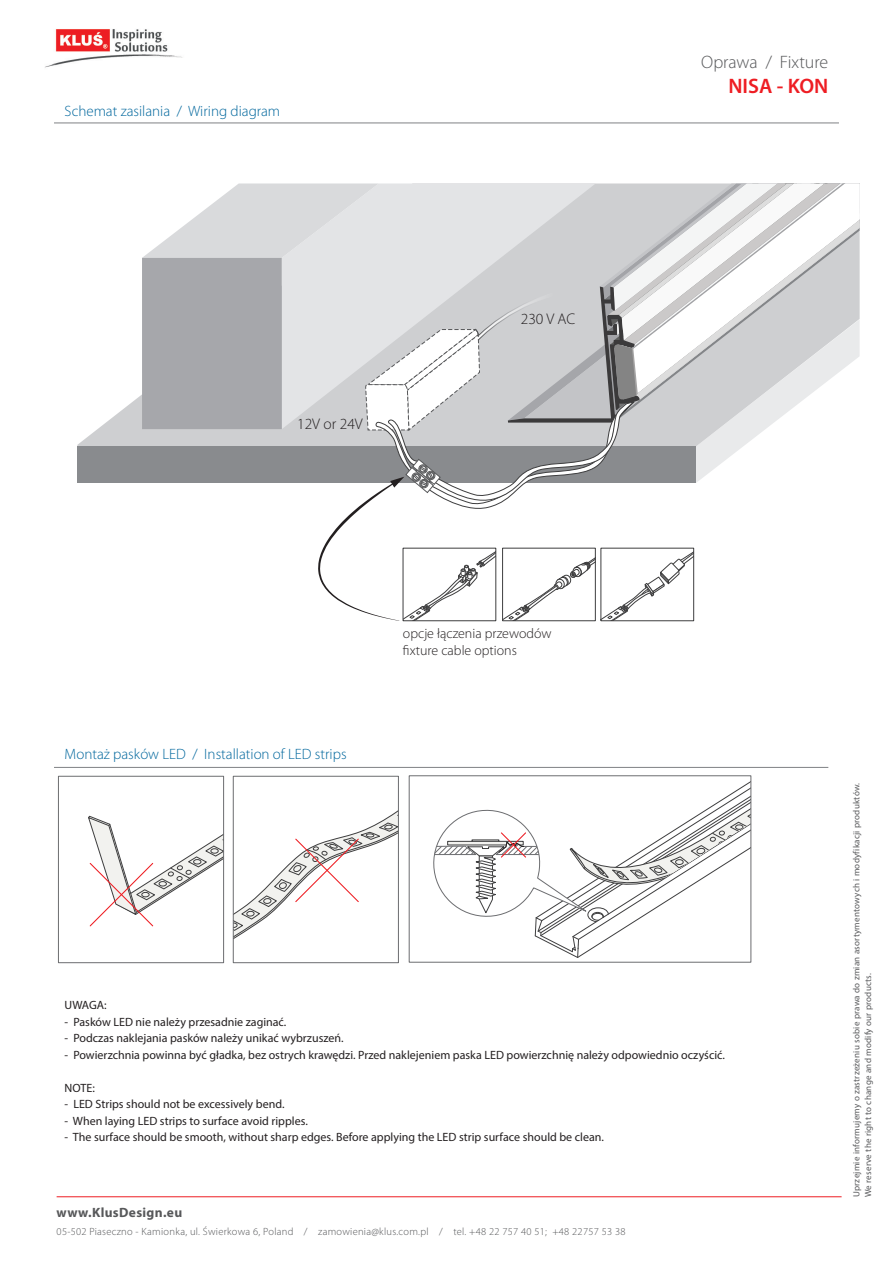
<style>
.page{position:relative;width:893px;height:1263px;background:#fff}
.page>*{position:absolute;margin:0;border:0;box-sizing:border-box;transform-origin:0 0}
.t1{font:600 21px "Myriad Pro";color:#ee1d23}
.t2{font:300 18px "Myriad Pro";color:#57585a}
.t3{font:300 15.45px "Myriad Pro";color:#231f20}
.t4{font:300 15px "Myriad Pro";color:#00679d}
.t5{font:300 13.95px/16.8px "Myriad Pro";color:#231f20}
.t6{font:700 13.5px "Myriad Pro";letter-spacing:.025em;color:#57585a}
.t7{font:12px "Myriad Pro";color:#231f20}
.t8{font:300 10.5px "Myriad Pro";letter-spacing:.025em;color:#57585a}
.t9{font:9px/11.4px "Myriad Pro";letter-spacing:.025em;color:#57585a}
</style>
<div class="page">
<hr style="left:57px;top:1196px;width:785px;height:1px;background:#ee1d23">
<img style="left:45px;top:29px;width:138px;height:39px">
<hr style="left:54px;top:123px;width:785px;height:1px;background:#808285">
<hr style="left:54px;top:767px;width:774px;height:1px;background:#808285">
<svg style="left:88px;top:815px;width:134px;height:112px"></svg>
<div style="left:58px;top:776px;width:166px;height:187px;border:1px solid #6c6d70"></div>
<svg style="left:235px;top:811px;width:162px;height:127px"></svg>
<div style="left:233px;top:776px;width:166px;height:187px;border:1px solid #6c6d70"></div>
<svg style="left:433px;top:782px;width:316px;height:176px"></svg>
<div style="left:409px;top:775px;width:342px;height:187px;border:1px solid #6c6d70"></div>
<svg style="left:77px;top:395px;width:65px;height:51px;fill:#cecfd1"></svg>
<div style="left:77px;top:446px;width:619px;height:37px;background:#898b8e"></div>
<svg style="left:142px;top:183px;width:718px;height:438px"></svg>
<p class="t4" style="left:65px;top:103px;width:217px">Schemat zasilania / Wiring diagram</p>
<p class="t3" style="left:297px;top:415px;width:67px">12V or 24V</p>
<p class="t3" style="left:521px;top:310px;width:56px">230 V AC</p>
<h2 class="t2" style="left:701px;top:52px;width:129px">Oprawa / Fixture</h2>
<h1 class="t1" style="left:728px;top:72px;width:101px">NISA - KON</h1>
<p class="t4" style="left:65px;top:746px;width:283px">Montaż pasków LED / Installation of LED strips</p>
<p class="t5" style="left:403px;top:625px;width:150px">opcje łączenia przewodów fixture cable options</p>
<p class="t7" style="left:65px;top:998px;width:43px">UWAGA:</p>
<p class="t7" style="left:65px;top:1014px;width:223px">- Pasków LED nie należy przesadnie zaginać.</p>
<p class="t7" style="left:65px;top:1031px;width:281px">- Podczas naklejania pasków należy unikać wybrzuszeń.</p>
<p class="t7" style="left:65px;top:1047px;width:662px">- Powierzchnia powinna być gładka, bez ostrych krawędzi. Przed naklejeniem paska LED powierzchnię należy odpowiednio oczyścić.</p>
<p class="t7" style="left:65px;top:1080px;width:32px">NOTE:</p>
<p class="t7" style="left:65px;top:1097px;width:221px">- LED Strips should not be excessively bend.</p>
<p class="t7" style="left:65px;top:1113px;width:245px">- When laying LED strips to surface avoid ripples.</p>
<p class="t7" style="left:65px;top:1130px;width:541px">- The surface should be smooth, without sharp edges. Before applying the LED strip surface should be clean.</p>
<p class="t6" style="left:57px;top:1204px;width:127px">www.KlusDesign.eu</p>
<p class="t8" style="left:57px;top:1226px;width:570px">05-502 Piaseczno - Kamionka, ul. Świerkowa 6, Poland / zamowienia@klus.com.pl / tel. +48 22 757 40 51; +48 22757 53 38</p>
<p class="t9" style="left:851px;top:1197px;width:416px;rotate:-90deg">Uprzejmie informujemy o zastrzeżeniu sobie prawa do zmian asortymentowych i modyfikacji produktów.<br>We reserve the right to change and modify our products.</p>
</div>
